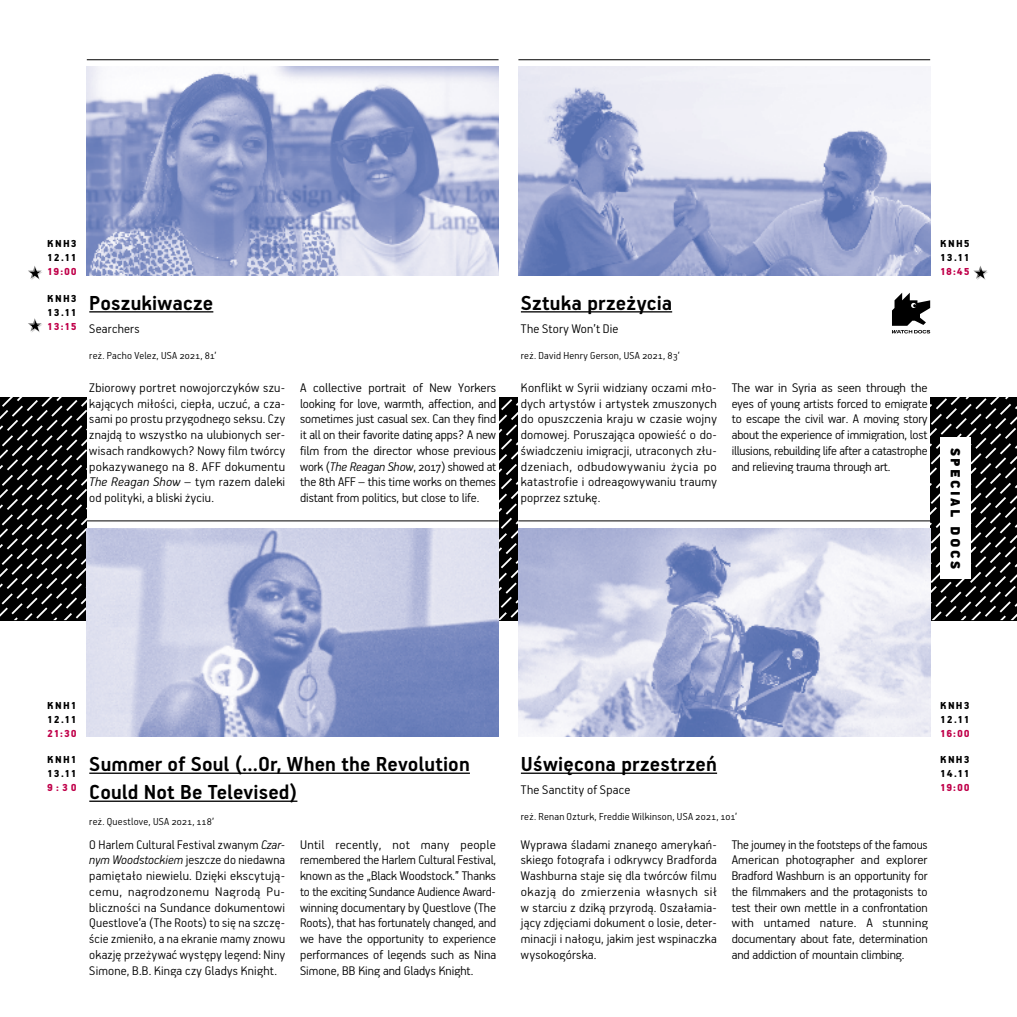
<style>
.page{position:relative;width:1017px;height:1017px;background:#fff}
.page>*{position:absolute;margin:0;border:0;box-sizing:border-box;transform-origin:0 0}
.t1{font:700 22.75px/28px "PF Handbook Pro";letter-spacing:.005em;color:#000}
.t2{font:900 19.43px "PF Handbook Pro";letter-spacing:.125em;color:#000}
.t3{font:300 14px/15.8px "PF Handbook Pro";letter-spacing:.01em;color:#000;text-align:justify}
.t4{font:300 11.38px "PF Handbook Pro";letter-spacing:.025em;color:#000}
.t5{font:900 11.38px/14px "PF Handbook Pro";letter-spacing:.105em;color:#000}
.t6{font:900 11.38px "PF Handbook Pro";letter-spacing:.055em;color:#c0004a}
.s1{font-style:italic}
</style>
<div class="page">
<svg style="left:0;top:397px;width:1017px;height:223px;background:#232323"></svg>
<div style="left:87px;top:60px;width:412px;height:957px;background:#fff"></div>
<div style="left:518px;top:60px;width:412px;height:957px;background:#fff"></div>
<svg style="left:892px;top:293px;width:38px;height:40px"></svg>
<img style="left:87px;top:67px;width:412px;height:208px">
<img style="left:87px;top:528px;width:412px;height:209px">
<img style="left:518px;top:67px;width:412px;height:208px">
<img style="left:518px;top:528px;width:412px;height:209px">
<hr style="left:89px;top:311px;width:124px;height:1px;background:#000">
<hr style="left:89px;top:773px;width:381px;height:1px;background:#000">
<hr style="left:89px;top:801px;width:208px;height:1px;background:#000">
<hr style="left:521px;top:311px;width:151px;height:1px;background:#000">
<hr style="left:521px;top:773px;width:196px;height:1px;background:#000">
<hr style="left:87px;top:59px;width:412px;height:1px;background:#000">
<hr style="left:518px;top:59px;width:412px;height:1px;background:#000">
<hr style="left:87px;top:521px;width:412px;height:1px;background:#000">
<hr style="left:518px;top:521px;width:412px;height:1px;background:#000">
<div style="left:940px;top:438px;width:30px;height:141px;background:#fff"></div>
<svg style="left:28px;top:266px;width:14px;height:14px"></svg>
<svg style="left:973px;top:266px;width:15px;height:14px"></svg>
<svg style="left:28px;top:318px;width:14px;height:15px"></svg>
<p class="t5" style="left:47px;top:236px;width:31px">KNH3<br>12.11</p>
<p class="t6" style="left:47px;top:265px;width:31px">19:00</p>
<p class="t5" style="left:47px;top:291px;width:31px">KNH3<br>13.11</p>
<p class="t6" style="left:47px;top:319px;width:31px">13:15</p>
<h1 class="t1" style="left:89px;top:288px;width:126px">Poszukiwacze</h1>
<p class="t3" style="left:89px;top:320px;width:52px">Searchers</p>
<p class="t4" style="left:89px;top:348px;width:129px">reż. Pacho Velez, USA 2021, 81’</p>
<p class="t3" style="left:89px;top:379px;width:197px">Zbiorowy portret nowojorczyków szu&shy;kających miłości, ciepła, uczuć, a cza&shy;sami po prostu przygodnego seksu. Czy znajdą to wszystko na ulubionych ser&shy;wisach randkowych? Nowy film twórcy pokazywanego na 8. AFF dokumentu <span class="s1">The Reagan Show</span> – tym razem daleki od polityki, a bliski życiu.</p>
<p class="t3" style="left:300px;top:379px;width:198px">A collective portrait of New Yorkers looking for love, warmth, affection, and sometimes just casual sex. Can they find it all on their favorite dating apps? A new film from the director whose previous work (<span class="s1">The Reagan Show</span>, 2017) showed at the 8th AFF – this time works on themes distant from politics, but close to life.</p>
<h1 class="t1" style="left:521px;top:288px;width:153px">Sztuka przeżycia</h1>
<p class="t3" style="left:521px;top:320px;width:99px">The Story Won’t Die</p>
<p class="t4" style="left:521px;top:348px;width:161px">reż. David Henry Gerson, USA 2021, 83’</p>
<p class="t3" style="left:521px;top:379px;width:197px">Konflikt w Syrii widziany oczami mło&shy;dych artystów i artystek zmuszonych do opuszczenia kraju w czasie wojny domowej. Poruszająca opowieść o do&shy;świadczeniu imigracji, utraconych złu&shy;dzeniach, odbudowywaniu życia po katastrofie i odreagowywaniu traumy poprzez sztukę.</p>
<p class="t5" style="left:940px;top:236px;width:31px">KNH5<br>13.11</p>
<p class="t6" style="left:940px;top:265px;width:31px">18:45</p>
<p class="t3" style="left:732px;top:379px;width:197px">The war in Syria as seen through the eyes of young artists forced to emigrate to escape the civil war. A moving story about the experience of immigration, lost illusions, rebuilding life after a catastrophe and relieving trauma through art.</p>
<h2 class="t2" style="left:968px;top:448px;width:123px;rotate:90deg">special docs</h2>
<p class="t5" style="left:47px;top:699px;width:31px">KNH1<br>12.11</p>
<p class="t6" style="left:47px;top:727px;width:31px">21:30</p>
<p class="t5" style="left:47px;top:752px;width:31px">KNH1<br>13.11</p>
<p class="t6" style="left:47px;top:780px;width:31px">9:30</p>
<h1 class="t1" style="left:89px;top:749px;width:382px">Summer of Soul (...Or, When the Revolution<br>Could Not Be Televised)</h1>
<p class="t4" style="left:89px;top:815px;width:126px">reż. Questlove, USA 2021, 118’</p>
<p class="t3" style="left:89px;top:836px;width:197px">O Harlem Cultural Festival zwanym <span class="s1">Czar&shy;nym Woodstockiem</span> jeszcze do niedawna pamiętało niewielu. Dzięki ekscytują&shy;cemu, nagrodzonemu Nagrodą Pu&shy;bliczności na Sundance dokumentowi Questlove’a (The Roots) to się na szczę&shy;ście zmieniło, a na ekranie mamy znowu okazję przeżywać występy legend: Niny Simone, B.B. Kinga czy Gladys Knight.</p>
<p class="t3" style="left:300px;top:836px;width:198px">Until recently, not many people remembered the Harlem Cultural Festival, known as the „Black Woodstock.” Thanks to the exciting Sundance Audience Award&shy;winning documentary by Questlove (The Roots), that has fortunately changed, and we have the opportunity to experience performances of legends such as Nina Simone, BB King and Gladys Knight.</p>
<h1 class="t1" style="left:521px;top:749px;width:198px">Uświęcona przestrzeń</h1>
<p class="t3" style="left:521px;top:781px;width:111px">The Sanctity of Space</p>
<p class="t4" style="left:521px;top:810px;width:218px">reż. Renan Ozturk, Freddie Wilkinson, USA 2021, 101’</p>
<p class="t3" style="left:521px;top:836px;width:197px">Wyprawa śladami znanego amerykań&shy;skiego fotografa i odkrywcy Bradforda Washburna staje się dla twórców filmu okazją do zmierzenia własnych sił w starciu z dziką przyrodą. Oszałamia&shy;jący zdjęciami dokument o losie, deter&shy;minacji i nałogu, jakim jest wspinaczka wysokogórska.</p>
<p class="t3" style="left:732px;top:836px;width:198px">The journey in the footsteps of the famous American photographer and explorer Bradford Washburn is an opportunity for the filmmakers and the protagonists to test their own mettle in a confrontation with untamed nature. A stunning documentary about fate, determination and addiction of mountain climbing.</p>
<p class="t5" style="left:940px;top:699px;width:31px">KNH3<br>12.11</p>
<p class="t6" style="left:940px;top:727px;width:31px">16:00</p>
<p class="t5" style="left:940px;top:752px;width:31px">KNH3<br>14.11</p>
<p class="t6" style="left:940px;top:780px;width:31px">19:00</p>
</div>
